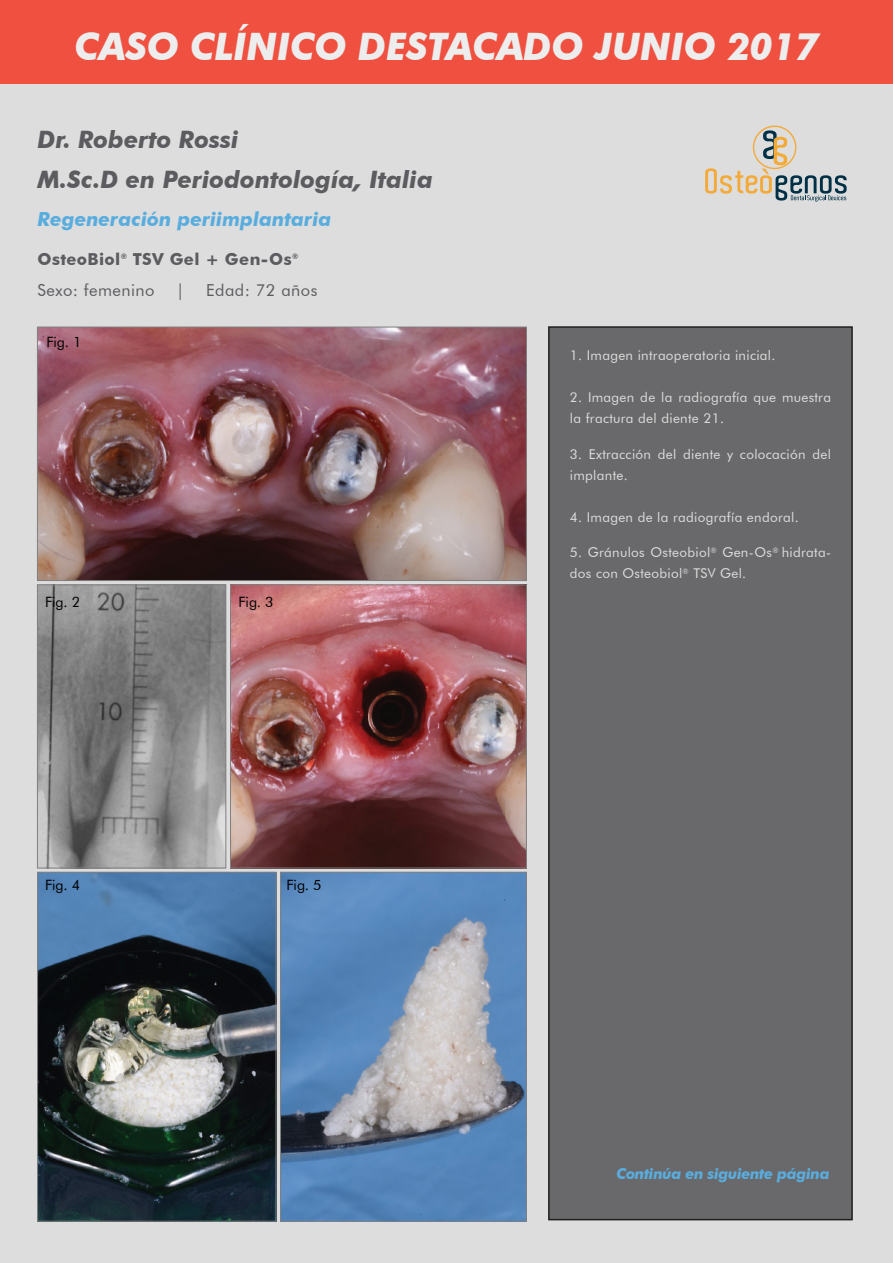
<style>
.page{position:relative;width:893px;height:1263px;background:#ddd}
.page>*{position:absolute;margin:0;border:0;box-sizing:border-box;transform-origin:0 0}
.t1{font:italic 700 37.8px "Futura BT";letter-spacing:-.01em;color:#ededed}
.t2{font:italic 700 24px/40.5px "Futura BT";color:#5c5b5f}
.t3{font:italic 700 19.5px "Futura BT";color:#59adde}
.t4{font:700 16.5px/31.5px "Futura BT";letter-spacing:.02em;color:#5c5b5f}
.t5{font:16.5px "Futura BT";letter-spacing:.025em;color:#5c5b5f}
.t6{font:italic 700 15px "Futura BT";letter-spacing:-.02em;color:#59adde}
.t7{font:14.25px "Futura BT";letter-spacing:-.01em;color:#000}
.t8{font:13.5px/21px "Futura BT";letter-spacing:.025em;color:#ddd}
.s1{font-weight:400}
</style>
<div class="page">
<div style="left:0;top:0;width:893px;height:83px;background:#ef5040"></div>
<div style="left:753px;top:126px;width:43px;height:43px;border:1px solid #f3aa39;border-radius:50%"></div>
<svg style="left:705px;top:130px;width:142px;height:72px"></svg>
<div style="left:548px;top:326px;width:305px;height:894px;background:#69696b;border:2px solid #1e1e1e"></div>
<img style="left:39px;top:586px;width:185px;height:280px">
<img style="left:39px;top:329px;width:486px;height:250px">
<div style="left:37px;top:327px;width:490px;height:254px;border:1px solid #808080"></div>
<div style="left:37px;top:584px;width:189px;height:284px;border:1px solid #808080"></div>
<img style="left:232px;top:586px;width:293px;height:280px">
<div style="left:230px;top:584px;width:297px;height:284px;border:1px solid #808080"></div>
<img style="left:39px;top:874px;width:235px;height:345px">
<img style="left:282px;top:874px;width:243px;height:345px">
<div style="left:280px;top:872px;width:247px;height:349px;border:1px solid #808080"></div>
<div style="left:37px;top:872px;width:239px;height:349px;border:1px solid #808080"></div>
<h1 class="t1" style="left:75px;top:24px;width:745px">CASO CLÍNICO DESTACADO JUNIO 2017</h1>
<h2 class="t2" style="left:38px;top:119px;width:397px">Dr. Roberto Rossi<br>M.Sc.D en Periodontología, Italia</h2>
<h3 class="t3" style="left:38px;top:207px;width:295px">Regeneración periimplantaria</h3>
<p class="t4" style="left:38px;top:243px;width:262px">OsteoBiol<sup>®</sup> TSV Gel + Gen-Os<sup>®<br></sup><span class="s1">Sexo: femenino</span></p>
<p class="t5" style="left:176px;top:280px;width:10px">|</p>
<p class="t5" style="left:206px;top:280px;width:113px">Edad: 72 años</p>
<p class="t7" style="left:47px;top:333px;width:37px">Fig. 1</p>
<p class="t7" style="left:45px;top:593px;width:37px">Fig. 2</p>
<p class="t7" style="left:239px;top:593px;width:37px">Fig. 3</p>
<p class="t7" style="left:45px;top:876px;width:37px">Fig. 4</p>
<p class="t7" style="left:287px;top:876px;width:37px">Fig. 5</p>
<p class="t8" style="left:570px;top:345px;width:207px">1. Imagen intraoperatoria inicial.</p>
<p class="t8" style="left:570px;top:387px;width:263px">2. Imagen de la radiografía que muestra la fractura del diente 21.</p>
<p class="t8" style="left:570px;top:443px;width:263px">3. Extracción del diente y colocación del implante.</p>
<p class="t8" style="left:570px;top:506px;width:230px">4. Imagen de la radiografía endoral.</p>
<p class="t8" style="left:570px;top:542px;width:263px">5. Gránulos Osteobiol<sup>®</sup> Gen-Os<sup>®</sup> hidrata&shy;dos con Osteobiol<sup>®</sup> TSV Gel.</p>
<p class="t6" style="left:616px;top:1165px;width:215px">Continúa en siguiente página</p>
</div>
